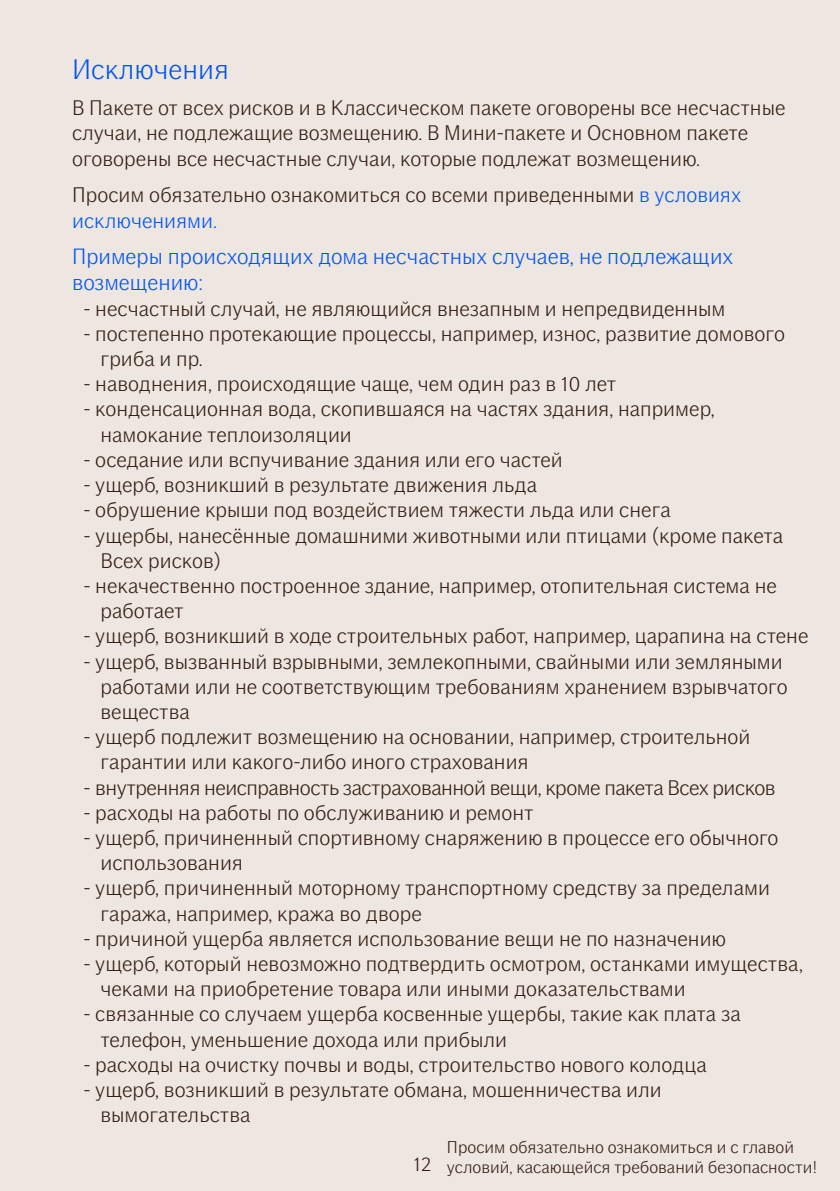
<style>
.page{position:relative;width:840px;height:1191px;background:#fff}
.page>*{position:absolute;margin:0;border:0;box-sizing:border-box;transform-origin:0 0}
.t1{font:300 28px "If Sans";color:#0054f0}
.t2{font:300 22px/26.4px "If Sans";color:#0054f0}
.t3{font:300 21px/25.2px "If Sans";color:#331e11}
.t4{font:300 21px "If Sans";letter-spacing:-.025em;color:#331e11}
.t5{font:300 21px "If Sans";color:#0054f0}
.t6{font:300 20px "If Sans";color:#331e11}
.t7{font:300 17px/20.4px "If Sans";color:#331e11}
.s1{color:#0054f0}
</style>
<div class="page">
<div style="left:0;top:0;width:839px;height:1191px;background:#ede6e1"></div>
<p class="t1" style="left:72px;top:54px;width:158px">Исключения</p>
<p class="t3" style="left:72px;top:95px;width:714px">В Пакете от всех рисков и в Классическом пакете оговорены все несчастные случаи, не подлежащие возмещению. В Мини-пакете и Основном пакете оговорены все несчастные случаи, которые подлежат возмещению.</p>
<p class="t3" style="left:72px;top:182px;width:670px">Просим обязательно ознакомиться со всеми приведенными <span class="s1">в условиях</span></p>
<p class="t5" style="left:72px;top:209px;width:146px">исключениями.</p>
<p class="t2" style="left:72px;top:243px;width:662px">Примеры происходящих дома несчастных случаев, не подлежащих возмещению:</p>
<p class="t3" style="left:83px;top:296px;width:643px">- несчастный случай, не являющийся внезапным и непредвиденным</p>
<p class="t3" style="left:100px;top:321px;width:685px;text-indent:-17px">- постепенно протекающие процессы, например, износ, развитие домового гриба и пр.</p>
<p class="t3" style="left:83px;top:371px;width:534px">- наводнения, происходящие чаще, чем один раз в 10 лет</p>
<p class="t3" style="left:100px;top:396px;width:615px;text-indent:-17px">- конденсационная вода, скопившаяся на частях здания, например, намокание теплоизоляции</p>
<p class="t3" style="left:83px;top:447px;width:480px">- оседание или вспучивание здания или его частей</p>
<p class="t3" style="left:83px;top:472px;width:455px">- ущерб, возникший в результате движения льда</p>
<p class="t3" style="left:83px;top:497px;width:588px">- обрушение крыши под воздействием тяжести льда или снега</p>
<p class="t3" style="left:100px;top:522px;width:684px;text-indent:-17px">- ущербы, нанесённые домашними животными или птицами (кроме пакета<br>Всех рисков)</p>
<p class="t3" style="left:100px;top:573px;width:677px;text-indent:-17px">- некачественно построенное здание, например, отопительная система не работает</p>
<p class="t3" style="left:83px;top:623px;width:726px">- ущерб, возникший в ходе строительных работ, например, царапина на стене</p>
<p class="t3" style="left:100px;top:648px;width:688px;text-indent:-17px">- ущерб, вызванный взрывными, землекопными, свайными или земляными работами или не соответствующим требованиям хранением взрывчатого вещества</p>
<p class="t3" style="left:100px;top:724px;width:651px;text-indent:-17px">- ущерб подлежит возмещению на основании, например, строительной гарантии или какого-либо иного страхования</p>
<p class="t4" style="left:83px;top:775px;width:693px">- внутренняя неисправность застрахованной вещи, кроме пакета Всех рисков</p>
<p class="t3" style="left:83px;top:800px;width:451px">- расходы на работы по обслуживанию и ремонт</p>
<p class="t3" style="left:100px;top:825px;width:679px;text-indent:-17px">- ущерб, причиненный спортивному снаряжению в процессе его обычного использования</p>
<p class="t3" style="left:100px;top:875px;width:670px;text-indent:-17px">- ущерб, причиненный моторному транспортному средству за пределами гаража, например, кража во дворе</p>
<p class="t3" style="left:83px;top:926px;width:644px">- причиной ущерба является использование вещи не по назначению</p>
<p class="t3" style="left:100px;top:951px;width:703px;text-indent:-17px">- ущерб, который невозможно подтвердить осмотром, останками имущества, чеками на приобретение товара или иными доказательствами</p>
<p class="t3" style="left:100px;top:1001px;width:641px;text-indent:-17px">- связанные со случаем ущерба косвенные ущербы, такие как плата за телефон, уменьшение дохода или прибыли</p>
<p class="t3" style="left:83px;top:1052px;width:624px">- расходы на очистку почвы и воды, строительство нового колодца</p>
<p class="t3" style="left:100px;top:1077px;width:562px;text-indent:-17px">- ущерб, возникший в результате обмана, мошенничества или вымогательства</p>
<p class="t6" style="left:413px;top:1152px;width:19px">12</p>
<p class="t7" style="left:446px;top:1136px;width:371px">Просим обязательно ознакомиться и с главой условий, касающейся требований безопасности!</p>
</div>
